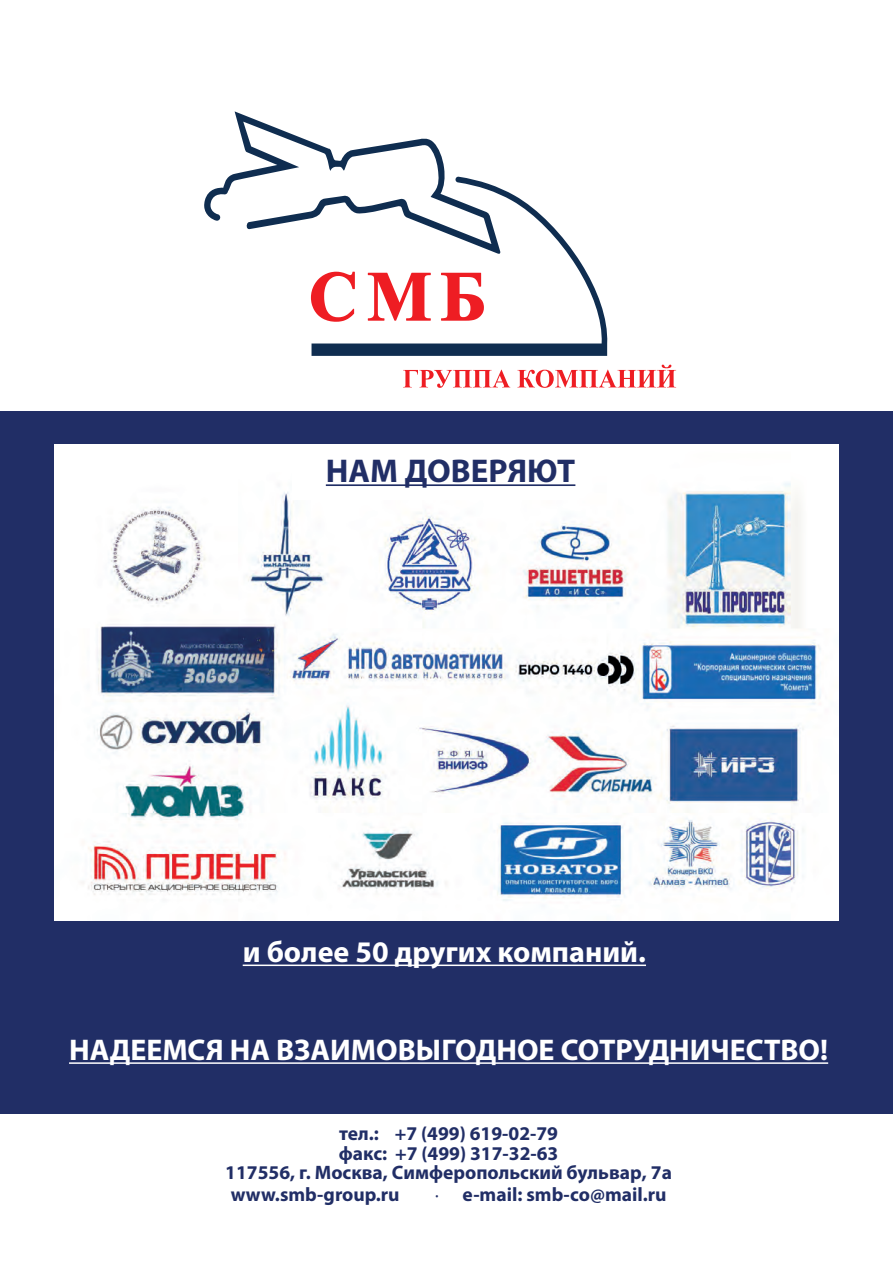
<style>
.page{position:relative;width:893px;height:1263px;background:#fff}
.page>*{position:absolute;margin:0;border:0;box-sizing:border-box;transform-origin:0 0}
.t1{font:700 33px "Myriad Pro";color:#212e66}
.t2{font:700 30px "Myriad Pro";color:#fff}
.t3{font:700 19.5px/19.5px "Myriad Pro";color:#212e66;text-align:center}
.s1{font-weight:400;font-size:18px}
</style>
<div class="page">
<div style="left:0;top:411px;width:893px;height:703px;background:#212e66"></div>
<svg style="left:204px;top:111px;width:241px;height:119px"></svg>
<svg style="left:312px;top:176px;width:296px;height:180px"></svg>
<svg style="left:403px;top:365px;width:273px;height:23px"></svg>
<svg style="left:311px;top:272px;width:173px;height:50px"></svg>
<hr style="left:69px;top:1062px;width:759px;height:2px;background:#fff">
<hr style="left:243px;top:964px;width:403px;height:2px;background:#fff">
<img style="left:54px;top:444px;width:785px;height:477px">
<div style="left:292px;top:448px;width:287px;height:51px;background:#fff"></div>
<hr style="left:326px;top:484px;width:249px;height:2px;background:#212e66">
<h1 class="t1" style="left:326px;top:449px;width:251px">НАМ ДОВЕРЯЮТ</h1>
<h2 class="t2" style="left:243px;top:933px;width:405px">и более 50 других компаний.</h2>
<h2 class="t2" style="left:69px;top:1030px;width:761px">НАДЕЕМСЯ НА ВЗАИМОВЫГОДНОЕ СОТРУДНИЧЕСТВО!</h2>
<p class="t3" style="left:225px;top:1123px;width:448px">тел.: +7 (499) 619-02-79<br>факс: +7 (499) 317-32-63<br>117556, г. Москва, Симферопольский бульвар, 7а</p>
<p class="t3" style="left:231px;top:1184px;width:170px">www.smb-group.ru</p>
<p class="t3" style="left:435px;top:1184px;width:233px"><span class="s1">·</span> e-mail: smb-co@mail.ru</p>
</div>
